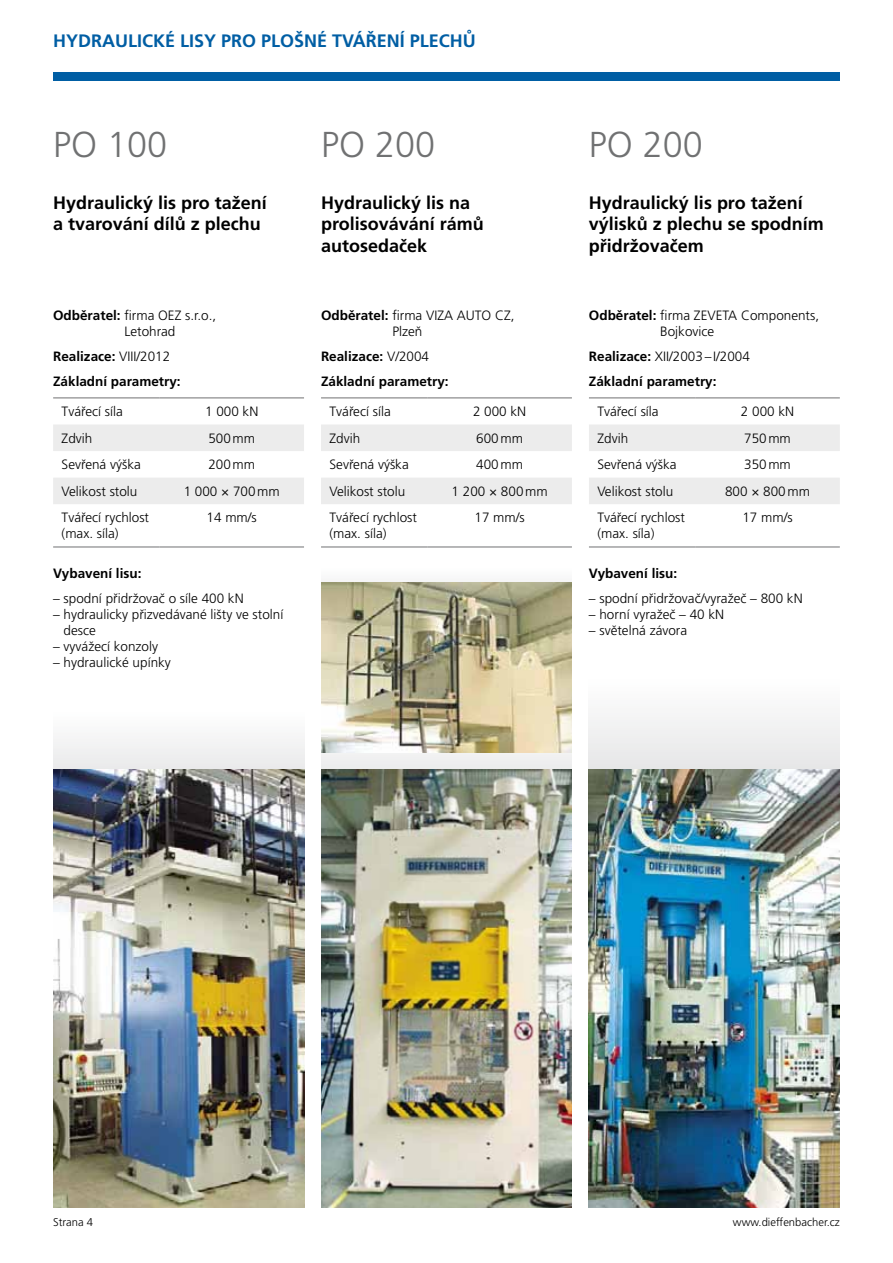
<style>
.page{position:relative;width:893px;height:1263px;background:#fff}
.page>*{position:absolute;margin:0;border:0;box-sizing:border-box;transform-origin:0 0}
.t1{font:300 36px "Frutiger CE";color:#707172}
.t2{font:700 18px/21.6px "Frutiger CE";color:#000}
.t3{font:700 18px "Frutiger CE";color:#005ea4}
.t4{font:300 13.5px/16.2px "Frutiger CE";color:#000}
.t5{font:700 13.5px/24.8px "Frutiger CE";color:#000}
.t6{font:300 11.25px "Frutiger CE";color:#000}
.s1{font-weight:700}
.s2{font-weight:300}
</style>
<div class="page">
<div style="left:53px;top:72px;width:787px;height:9px;background:#005ea4"></div>
<svg style="left:321px;top:582px;width:251px;height:1px"></svg>
<div style="left:321px;top:723px;width:251px;height:79px;background:#eeeeef"></div>
<div style="left:53px;top:710px;width:251px;height:92px;background:#f4f4f4"></div>
<div style="left:589px;top:678px;width:251px;height:124px;background:#f2f3f3"></div>
<img style="left:53px;top:770px;width:251px;height:438px">
<svg style="left:53px;top:425px;width:251px;height:122px"></svg>
<hr style="left:53px;top:398px;width:106px;height:1px;background:#707172">
<hr style="left:159px;top:398px;width:145px;height:1px;background:#707172">
<hr style="left:53px;top:547px;width:106px;height:1px;background:#707172">
<hr style="left:159px;top:547px;width:145px;height:1px;background:#707172">
<svg style="left:321px;top:425px;width:251px;height:122px"></svg>
<hr style="left:321px;top:398px;width:106px;height:1px;background:#707172">
<hr style="left:427px;top:398px;width:145px;height:1px;background:#707172">
<hr style="left:321px;top:547px;width:106px;height:1px;background:#707172">
<hr style="left:427px;top:547px;width:145px;height:1px;background:#707172">
<img style="left:321px;top:770px;width:251px;height:438px">
<img style="left:321px;top:583px;width:251px;height:170px">
<svg style="left:589px;top:425px;width:251px;height:122px"></svg>
<hr style="left:589px;top:398px;width:106px;height:1px;background:#707172">
<hr style="left:695px;top:398px;width:145px;height:1px;background:#707172">
<hr style="left:589px;top:547px;width:106px;height:1px;background:#707172">
<hr style="left:695px;top:547px;width:145px;height:1px;background:#707172">
<img style="left:589px;top:770px;width:251px;height:438px">
<p class="t3" style="left:53px;top:29px;width:424px">Hydraulické lisy pro plošné tváření plech ů</p>
<p class="t1" style="left:53px;top:124px;width:116px">PO 100</p>
<p class="t2" style="left:53px;top:193px;width:215px">Hydraulický lis pro tažení a tvarování dílů z plechu</p>
<p class="t4" style="left:124px;top:308px;width:93px;text-indent:-71px"><span class="s1">Odběratel:</span> firma OEZ s.r.o.,<br>Letohrad</p>
<p class="t5" style="left:53px;top:345px;width:129px">Realizace: <span class="s2">VIII/2012<br></span>Základní parametry:</p>
<p class="t4" style="left:62px;top:404px;width:63px">Tvářecí síla</p>
<p class="t4" style="left:205px;top:404px;width:55px">1 000 kN</p>
<p class="t4" style="left:62px;top:431px;width:32px">Zdvih</p>
<p class="t4" style="left:208px;top:431px;width:48px">500mm</p>
<p class="t4" style="left:62px;top:457px;width:81px">Sevřená výška</p>
<p class="t4" style="left:208px;top:457px;width:48px">200mm</p>
<p class="t4" style="left:62px;top:484px;width:77px">Velikost stolu</p>
<p class="t4" style="left:184px;top:484px;width:98px">1 000 × 700mm</p>
<p class="t4" style="left:62px;top:510px;width:89px">Tvářecí rychlost (max. síla)</p>
<p class="t4" style="left:207px;top:510px;width:52px">14 mm/s</p>
<p class="t5" style="left:53px;top:562px;width:90px">Vybavení lisu:</p>
<p class="t4" style="left:53px;top:591px;width:192px">– spodní přidržovač o síle 400 kN</p>
<p class="t4" style="left:64px;top:607px;width:221px;text-indent:-11px">– hydraulicky přizvedávané lišty ve stolní desce</p>
<p class="t4" style="left:53px;top:639px;width:106px">– vyvážecí konzoly</p>
<p class="t4" style="left:53px;top:656px;width:119px">– hydraulické upínky</p>
<p class="t1" style="left:321px;top:124px;width:116px">PO 200</p>
<p class="t2" style="left:321px;top:193px;width:164px">Hydraulický lis na prolisovávání rámů autosedaček</p>
<p class="t4" style="left:392px;top:308px;width:124px;text-indent:-71px"><span class="s1">Odběratel:</span> firma VIZA AUTO CZ,<br>Plzeň</p>
<p class="t5" style="left:321px;top:345px;width:129px">Realizace: <span class="s2">V/2004<br></span>Základní parametry:</p>
<p class="t4" style="left:330px;top:404px;width:63px">Tvářecí síla</p>
<p class="t4" style="left:473px;top:404px;width:55px">2 000 kN</p>
<p class="t4" style="left:330px;top:431px;width:32px">Zdvih</p>
<p class="t4" style="left:476px;top:431px;width:48px">600mm</p>
<p class="t4" style="left:330px;top:457px;width:81px">Sevřená výška</p>
<p class="t4" style="left:476px;top:457px;width:48px">400mm</p>
<p class="t4" style="left:330px;top:484px;width:77px">Velikost stolu</p>
<p class="t4" style="left:452px;top:484px;width:98px">1 200 × 800mm</p>
<p class="t4" style="left:330px;top:510px;width:89px">Tvářecí rychlost (max. síla)</p>
<p class="t4" style="left:474px;top:510px;width:52px">17 mm/s</p>
<p class="t1" style="left:589px;top:124px;width:116px">PO 200</p>
<p class="t2" style="left:589px;top:193px;width:237px">Hydraulický lis pro tažení výlisků z plechu se spodním přidržovačem</p>
<p class="t4" style="left:660px;top:308px;width:160px;text-indent:-71px"><span class="s1">Odběratel:</span> firma ZEVETA Components,<br>Bojkovice</p>
<p class="t5" style="left:589px;top:345px;width:162px">Realizace: <span class="s2">XII/2003–I/2004<br></span>Základní parametry:</p>
<p class="t4" style="left:597px;top:404px;width:63px">Tvářecí síla</p>
<p class="t4" style="left:741px;top:404px;width:55px">2 000 kN</p>
<p class="t4" style="left:597px;top:431px;width:32px">Zdvih</p>
<p class="t4" style="left:744px;top:431px;width:48px">750mm</p>
<p class="t4" style="left:597px;top:457px;width:81px">Sevřená výška</p>
<p class="t4" style="left:744px;top:457px;width:48px">350mm</p>
<p class="t4" style="left:597px;top:484px;width:77px">Velikost stolu</p>
<p class="t4" style="left:725px;top:484px;width:86px">800 × 800mm</p>
<p class="t4" style="left:597px;top:510px;width:89px">Tvářecí rychlost (max. síla)</p>
<p class="t4" style="left:742px;top:510px;width:52px">17 mm/s</p>
<p class="t5" style="left:589px;top:562px;width:90px">Vybavení lisu:</p>
<p class="t4" style="left:589px;top:591px;width:215px">– spodní přidržovač/vyražeč – 800 kN</p>
<p class="t4" style="left:589px;top:607px;width:137px">– horní vyražeč – 40 kN</p>
<p class="t4" style="left:589px;top:623px;width:100px">– světelná závora</p>
<p class="t6" style="left:53px;top:1216px;width:42px">Strana 4</p>
<p class="t6" style="left:733px;top:1216px;width:108px">www.dieffenbacher.cz</p>
</div>
